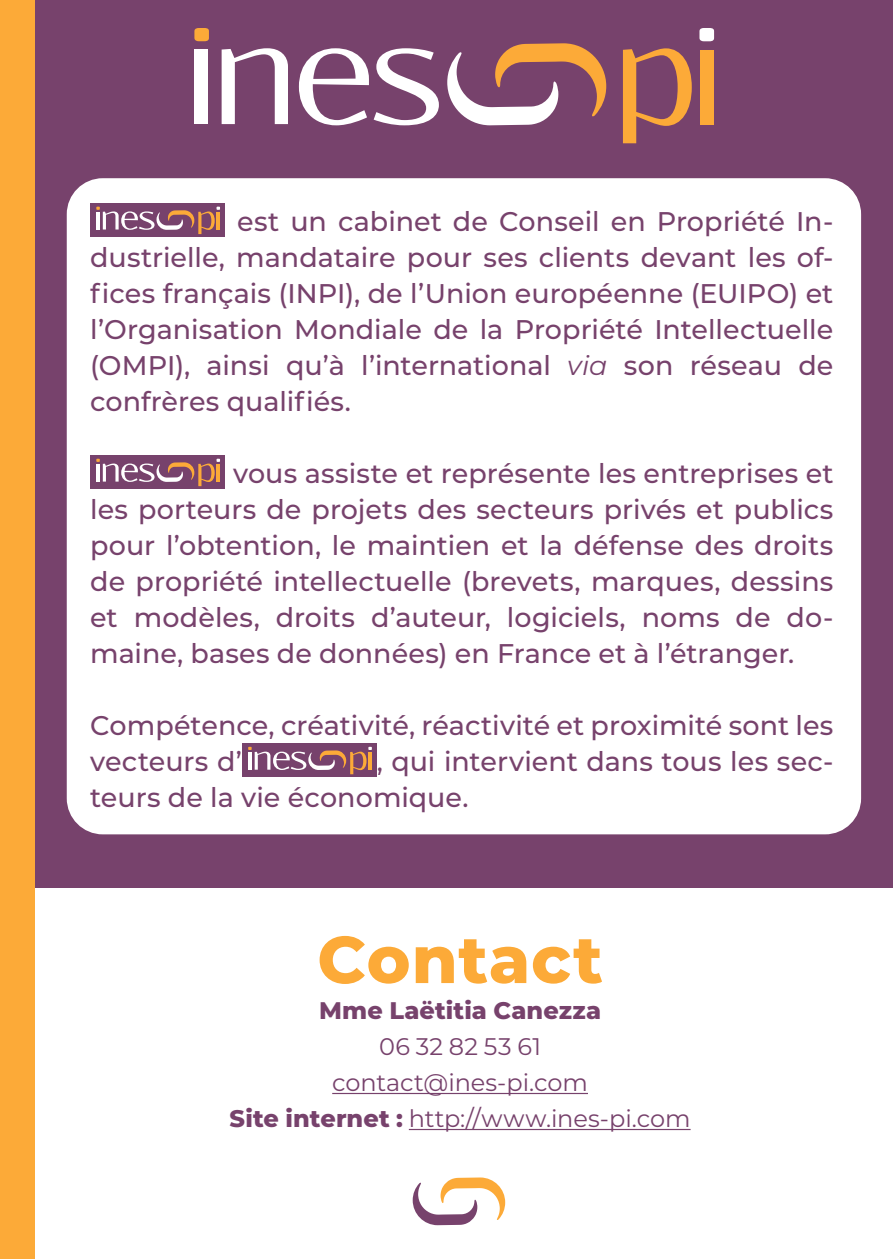
<style>
.page{position:relative;width:893px;height:1259px;background:#fff}
.page>*{position:absolute;margin:0;border:0;box-sizing:border-box;transform-origin:0 0}
.t1{font:800 66px "Montserrat";letter-spacing:.015em;color:#fcaa38}
.t2{font:500 27px/36px "Montserrat";color:#77426c;text-align:justify}
.t3{font:24px/36px "Montserrat";letter-spacing:-.005em;color:#77426c;text-align:center}
.t4{font:800 24px "Montserrat";letter-spacing:.005em;color:#77426c}
.s1{font-weight:400;font-style:italic}
.s2{font-weight:800}
</style>
<div class="page">
<div style="left:34px;top:0;width:859px;height:887px;background:#77426c"></div>
<svg style="left:447px;top:43px;width:159px;height:82px"></svg>
<div style="left:194px;top:50px;width:14px;height:74px;background:#fff"></div>
<svg style="left:222px;top:48px;width:66px;height:76px"></svg>
<svg style="left:299px;top:48px;width:140px;height:77px"></svg>
<svg style="left:194px;top:28px;width:15px;height:13px"></svg>
<svg style="left:699px;top:28px;width:15px;height:13px"></svg>
<div style="left:701px;top:50px;width:13px;height:75px;background:#fcaa38"></div>
<svg style="left:623px;top:48px;width:69px;height:95px"></svg>
<hr style="left:332px;top:1093px;width:256px;height:1px;background:#77426c">
<hr style="left:409px;top:1129px;width:282px;height:1px;background:#77426c">
<svg style="left:413px;top:1177px;width:92px;height:48px"></svg>
<div style="left:0;top:0;width:34px;height:1259px;background:#fcaa38"></div>
<div style="left:67px;top:178px;width:794px;height:656px;background:#fff;border-radius:36px"></div>
<div style="left:90px;top:203px;width:135px;height:33px;background:#77426c"></div>
<svg style="left:96px;top:207px;width:124px;height:27px"></svg>
<div style="left:90px;top:455px;width:135px;height:33px;background:#77426c"></div>
<svg style="left:96px;top:459px;width:124px;height:27px"></svg>
<div style="left:242px;top:743px;width:135px;height:33px;background:#77426c"></div>
<svg style="left:248px;top:747px;width:124px;height:27px"></svg>
<p class="t2" style="left:90px;top:202px;width:745px;text-indent:147px">est un cabinet de Conseil en Propriété In&shy;dustrielle, mandataire pour ses clients devant les of&shy;fices français (INPI), de l’Union européenne (EUIPO) et l’Organisation Mondiale de la Propriété Intellectuelle (OMPI), ainsi qu’à l’international <span class="s1">via</span> son réseau de confrères qualifiés.</p>
<p class="t2" style="left:90px;top:454px;width:745px;text-indent:143px">vous assiste et représente les entreprises et les porteurs de projets des secteurs privés et publics pour l’obtention, le maintien et la défense des droits de propriété intellectuelle (brevets, marques, dessins et modèles, droits d’auteur, logiciels, noms de do&shy;maine, bases de données) en France et à l’étranger.</p>
<p class="t2" style="left:90px;top:706px;width:745px">Compétence, créativité, réactivité et proximité sont les vecteurs d’</p>
<p class="t2" style="left:90px;top:742px;width:745px;text-indent:287px">, qui intervient dans tous les sec&shy;teurs de la vie économique.</p>
<h1 class="t1" style="left:317px;top:911px;width:287px">Contact</h1>
<p class="t4" style="left:319px;top:993px;width:283px">Mme Laëtitia Canezza</p>
<p class="t3" style="left:230px;top:1027px;width:462px">06 32 82 53 61<br>contact@ines-pi.com<br><span class="s2">Site internet :</span> http://www.ines-pi.com</p>
</div>
